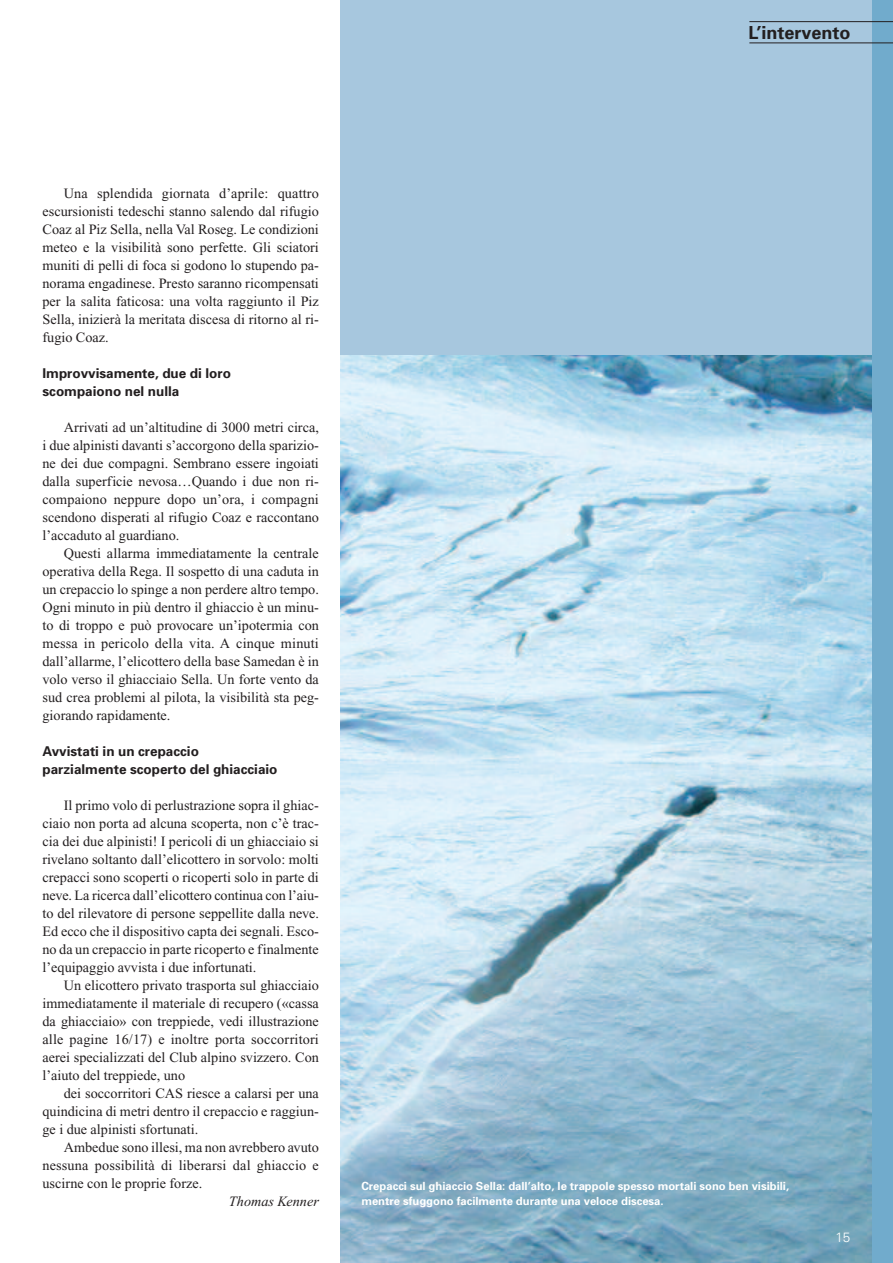
<style>
.page{position:relative;width:893px;height:1263px;background:#fff}
.page>*{position:absolute;margin:0;border:0;box-sizing:border-box;transform-origin:0 0}
.t1{font:700 18px "Univers";color:#231f20}
.t2{font:14.25px/18px "Times New Roman";color:#231f20;text-align:justify}
.t3{font:italic 14.25px "Times New Roman";color:#231f20}
.t4{font:700 13.5px/18px "Univers";color:#231f20}
.t5{font:300 13.5px "Univers";color:#fff}
.t6{font:700 11.25px/15px "Univers";color:#fff}
</style>
<div class="page">
<div style="left:872px;top:0;width:21px;height:1263px;background:#71abcc"></div>
<div style="left:340px;top:0;width:532px;height:1263px;background:#a7c7de"></div>
<hr style="left:749px;top:21px;width:144px;height:1px;background:#231f20">
<hr style="left:749px;top:43px;width:144px;height:1px;background:#231f20">
<img style="left:340px;top:355px;width:532px;height:908px">
<p class="t1" style="left:748px;top:26px;width:104px">L’intervento</p>
<p class="t2" style="left:43px;top:186px;width:278px;text-indent:21px">Una splendida giornata d’aprile: quattro escursionisti tedeschi stanno salendo dal rifugio Coaz al Piz Sella, nella Val Roseg. Le condizioni meteo e la visibilità sono perfette. Gli sciatori muniti di pelli di foca si godono lo stupendo pa&shy;norama engadinese. Presto saranno ricompensati per la salita faticosa: una volta raggiunto il Piz Sella, inizierà la meritata discesa di ritorno al ri&shy;fugio Coaz.</p>
<p class="t4" style="left:43px;top:365px;width:190px">Improvvisamente, due di loro scompaiono nel nulla</p>
<p class="t2" style="left:43px;top:420px;width:278px;text-indent:21px">Arrivati ad un’altitudine di 3000 metri circa, i due alpinisti davanti s’accorgono della sparizio&shy;ne dei due compagni. Sembrano essere ingoiati dalla superficie nevosa…Quando i due non ri&shy;compaiono neppure dopo un’ora, i compagni scendono disperati al rifugio Coaz e raccontano l’accaduto al guardiano.</p>
<p class="t2" style="left:43px;top:546px;width:278px;text-indent:21px">Questi allarma immediatamente la centrale operativa della Rega. Il sospetto di una caduta in un crepaccio lo spinge a non perdere altro tempo.<br>Ogni minuto in più dentro il ghiaccio è un minu&shy;to di troppo e può provocare un’ipotermia con messa in pericolo della vita. A cinque minuti dall’allarme, l’elicottero della base Samedan è in volo verso il ghiacciaio Sella. Un forte vento da sud crea problemi al pilota, la visibilità sta peg&shy;giorando rapidamente.</p>
<p class="t4" style="left:43px;top:743px;width:237px">Avvistati in un crepaccio parzialmente scoperto del ghiacciaio</p>
<p class="t2" style="left:43px;top:798px;width:278px;text-indent:21px">Il primo volo di perlustrazione sopra il ghiac&shy;ciaio non porta ad alcuna scoperta, non c’è trac&shy;cia dei due alpinisti! I pericoli di un ghiacciaio si rivelano soltanto dall’elicottero in sorvolo: molti crepacci sono scoperti o ricoperti solo in parte di neve. La ricerca dall’elicottero continua con l’aiu&shy;to del rilevatore di persone seppellite dalla neve.<br>Ed ecco che il dispositivo capta dei segnali. Esco&shy;no da un crepaccio in parte ricoperto e finalmente l’equipaggio avvista i due infortunati.</p>
<p class="t2" style="left:43px;top:978px;width:278px;text-indent:21px">Un elicottero privato trasporta sul ghiacciaio immediatamente il materiale di recupero («cassa da ghiacciaio» con treppiede, vedi illustrazione alle pagine 16/17) e inoltre porta soccorritori aerei specializzati del Club alpino svizzero. Con l’aiuto del treppiede, uno</p>
<p class="t2" style="left:43px;top:1086px;width:278px;text-indent:21px">dei soccorritori CAS riesce a calarsi per una quindicina di metri dentro il crepaccio e raggiun&shy;ge i due alpinisti sfortunati.</p>
<p class="t2" style="left:43px;top:1140px;width:278px;text-indent:21px">Ambedue sono illesi, ma non avrebbero avuto nessuna possibilità di liberarsi dal ghiaccio e uscirne con le proprie forze.</p>
<p class="t3" style="left:229px;top:1196px;width:91px">Thomas Kenner</p>
<p class="t6" style="left:361px;top:1180px;width:429px">Crepacci sul ghiaccio Sella: dall’alto, le trappole spesso mortali sono ben visibili, mentre sfuggono facilmente durante una veloce discesa.</p>
<p class="t5" style="left:835px;top:1232px;width:17px">15</p>
</div>
